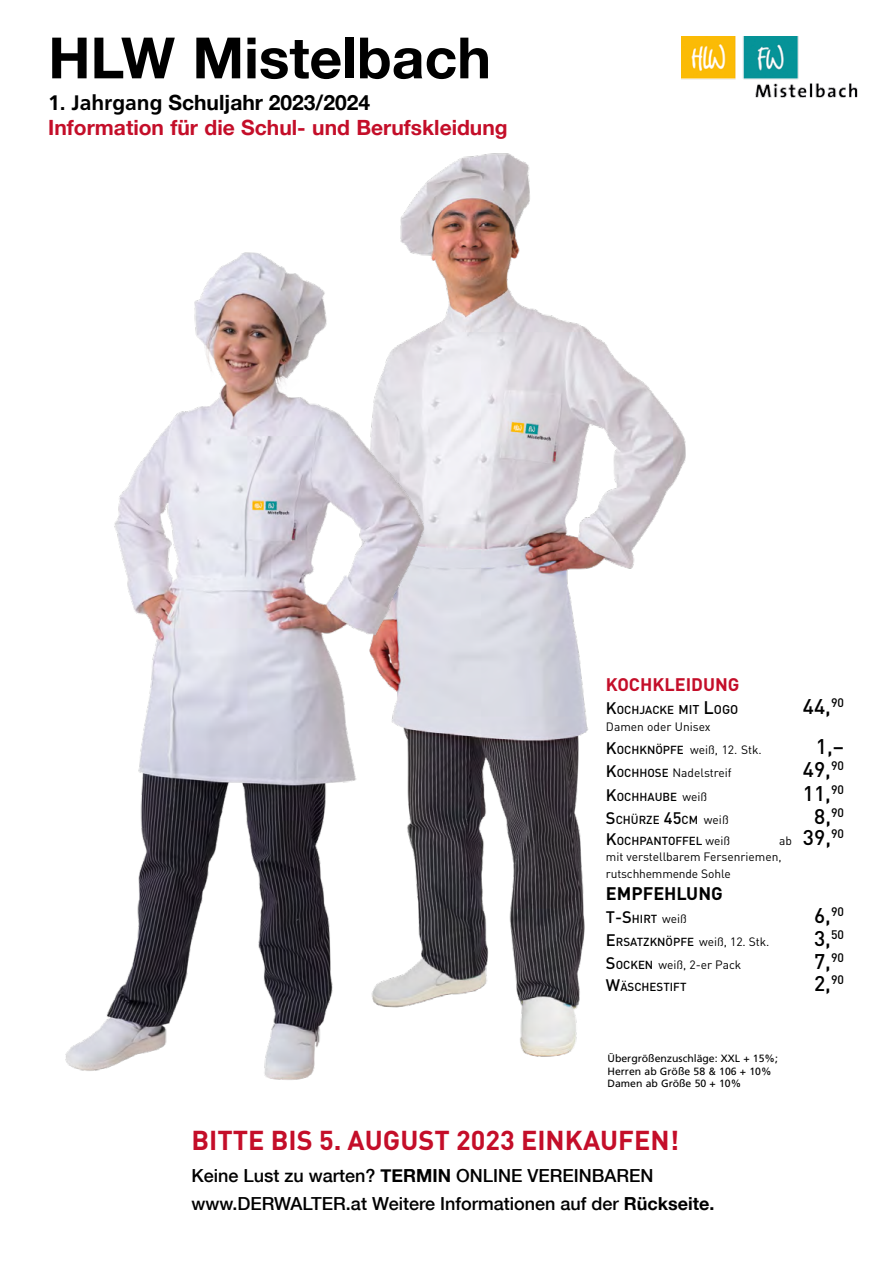
<style>
.page{position:relative;width:893px;height:1263px;background:#fff}
.page>*{position:absolute;margin:0;border:0;box-sizing:border-box;transform-origin:0 0}
.t1{font:700 57px "Helvetica Neue";color:#000}
.t2{font:700 27px "DIN Pro";color:#c40e29}
.t3{font:700 21px/25.3px "Helvetica Neue";color:#c40e29}
.t4{font:500 21px "DIN Pro";color:#000}
.t5{font:500 18px/28.5px "Helvetica Neue";color:#000}
.t6{font:700 18px "DIN Pro";color:#c40e29}
.t7{font:700 18px "DIN Pro";color:#000}
.t8{font:12px/23.2px "DIN Pro";color:#000}
.t9{font:500 11.55px "DIN Pro";color:#000}
.t10{font:10.5px/12.6px "Frutiger";color:#000}
.s1{font-family:"Frutiger";color:#000}
.s2{color:#000}
.s3{font-size:16.5px}
.s4{font-size:12.6px}
.s5{font-size:18px}
.s6{font-weight:500;font-size:16.5px}
.s7{font-weight:500;font-size:11.55px}
.s8{font-weight:400;font-size:12px}
.s9{font-weight:700}
</style>
<div class="page">
<img style="left:682px;top:36px;width:176px;height:62px">
<img style="left:400px;top:153px;width:286px;height:904px">
<img style="left:65px;top:244px;width:364px;height:836px">
<h1 class="t1" style="left:48px;top:13px;width:444px">HLW Mistelbach</h1>
<h3 class="t3" style="left:48px;top:90px;width:461px"><span class="s1">1. Jahrgang</span> <span class="s2">Schuljahr 2023/2024<br></span>Information für die Schul- und Berufskleidung</h3>
<h3 class="t6" style="left:606px;top:669px;width:135px">KOCHKLEIDUNG</h3>
<p class="t9" style="left:606px;top:702px;width:134px"><span class="s3">K</span>OCHJACKE <span class="s4">MIT</span> <span class="s5">L</span><span class="s4">OGO</span></p>
<h3 class="t4" style="left:803px;top:692px;width:43px">44,<sup>90</sup></h3>
<p class="t8" style="left:606px;top:714px;width:157px">Damen oder Unisex<br><span class="s6">K</span><span class="s7">OCHKNÖPFE</span> weiß, 12. Stk.</p>
<h3 class="t4" style="left:816px;top:732px;width:30px">1,–</h3>
<p class="t8" style="left:606px;top:761px;width:127px"><span class="s6">K</span><span class="s7">OCHHOSE</span> Nadelstreif</p>
<h3 class="t4" style="left:803px;top:755px;width:43px">49,<sup>90</sup></h3>
<p class="t9" style="left:606px;top:788px;width:103px"><span class="s3">K</span>OCHHAUBE <span class="s8">weiß</span></p>
<h3 class="t4" style="left:803px;top:779px;width:43px">11,<sup>90</sup></h3>
<p class="t9" style="left:606px;top:812px;width:124px"><span class="s3">S</span>CHÜRZE <span class="s3">45</span>CM <span class="s8">weiß</span></p>
<h3 class="t4" style="left:814px;top:802px;width:31px">8,<sup>90</sup></h3>
<p class="t9" style="left:606px;top:833px;width:126px"><span class="s3">K</span>OCHPANTOFFEL <span class="s8">weiß</span></p>
<h3 class="t4" style="left:779px;top:823px;width:67px"><span class="s8">ab</span> 39,<sup>90</sup></h3>
<p class="t8" style="left:606px;top:848px;width:177px;line-height:16.5px">mit verstellbarem Fersenriemen, rutschhemmende Sohle</p>
<h3 class="t7" style="left:606px;top:879px;width:118px">EMPFEHLUNG</h3>
<p class="t9" style="left:606px;top:911px;width:83px"><span class="s3">T-S</span>HIRT <span class="s8">weiß</span></p>
<h3 class="t4" style="left:814px;top:901px;width:31px">6,<sup>90</sup></h3>
<p class="t8" style="left:606px;top:930px;width:165px"><span class="s6">E</span> <span class="s7">RSATZKNÖPFE</span> weiß, 12. Stk.</p>
<h3 class="t4" style="left:814px;top:924px;width:31px">3,<sup>50</sup></h3>
<p class="t8" style="left:606px;top:952px;width:137px"><span class="s6">S</span><span class="s7">OCKEN</span> weiß, 2-er Pack</p>
<h3 class="t4" style="left:814px;top:947px;width:31px">7,<sup>90</sup></h3>
<p class="t9" style="left:606px;top:979px;width:82px"><span class="s3">W</span>ÄSCHESTIFT</p>
<h3 class="t4" style="left:814px;top:969px;width:31px">2,<sup>90</sup></h3>
<p class="t10" style="left:607px;top:1052px;width:172px">Übergrößenzuschläge: XXL + 15%;<br>Herren ab Größe 58 &amp; 106 + 10%<br>Damen ab Größe 50 + 10%</p>
<h2 class="t2" style="left:191px;top:1118px;width:489px">BITTE BIS 5. AUGUST 2023 EINKAUFEN!</h2>
<h3 class="t5" style="left:191px;top:1160px;width:525px">Keine Lust zu warten? <span class="s9">Termin</span> online vereinbaren www.DERWALTER.at Weitere Informationen auf der <span class="s9">Rückseite.</span></h3>
</div>
